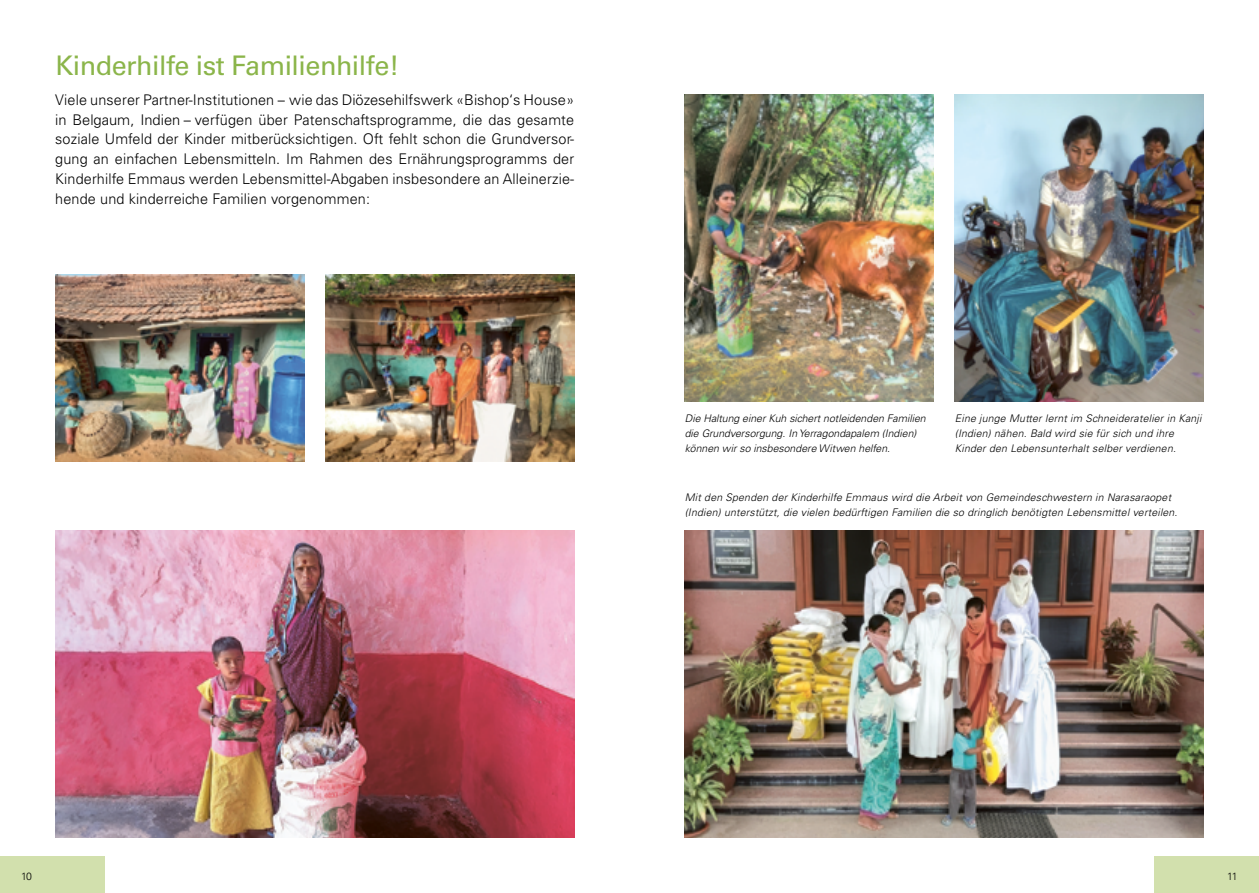
<style>
.page{position:relative;width:1259px;height:893px;background:#fff}
.page>*{position:absolute;margin:0;border:0;box-sizing:border-box;transform-origin:0 0}
.t1{font:27px "Univers LT Std";letter-spacing:-.02em;color:#8bb54a}
.t2{font:300 14.7px/19.8px "Univers LT Std";letter-spacing:.01em;color:#000;text-align:justify}
.t3{font:italic 300 10.5px/15px "Univers LT Std";letter-spacing:.02em;color:#000}
.t4{font:italic 300 10.5px/15px "Univers LT Std";color:#000}
.t5{font:300 10.5px "Univers LT Std";color:#000}
</style>
<div class="page">
<div style="left:1154px;top:856px;width:105px;height:37px;background:#d2e0ad"></div>
<div style="left:0;top:856px;width:104px;height:37px;background:#d2e0ad"></div>
<img style="left:55px;top:531px;width:519px;height:307px">
<img style="left:55px;top:275px;width:249px;height:186px">
<img style="left:325px;top:275px;width:249px;height:186px">
<img style="left:685px;top:95px;width:248px;height:307px">
<img style="left:955px;top:95px;width:248px;height:307px">
<img style="left:685px;top:531px;width:518px;height:307px">
<h1 class="t1" style="left:55px;top:49px;width:345px">Kinderhilfe ist Familienhilfe!</h1>
<p class="t2" style="left:55px;top:90px;width:520px">Viele unserer Partner-Institutionen – wie das Diözesehilfswerk «Bishop‘s House» in Belgaum, Indien – verfügen über Patenschaftsprogramme, die das gesamte soziale Umfeld der Kinder mitberücksichtigen. Oft fehlt schon die Grundversor&shy;gung an einfachen Lebensmitteln. Im Rahmen des Ernährungsprogramms der Kinderhilfe Emmaus werden Lebensmittel-Abgaben insbesondere an Alleinerzie&shy;hende und kinderreiche Familien vorgenommen:</p>
<p class="t4" style="left:685px;top:411px;width:242px">Die Haltung einer Kuh sichert notleidenden Familien die Grundversorgung. In Yerragondapalem (Indien) können wir so insbesondere Witwen helfen.</p>
<p class="t3" style="left:955px;top:411px;width:248px">Eine junge Mutter lernt im Schneideratelier in Kanji (Indien) nähen. Bald wird sie für sich und ihre<br>Kinder den Lebensunterhalt selber verdienen.</p>
<p class="t3" style="left:685px;top:490px;width:494px">Mit den Spenden der Kinderhilfe Emmaus wird die Arbeit von Gemeindeschwestern in Narasaraopet (Indien) unterstützt, die vielen bedürftigen Familien die so dringlich benötigten Lebensmittel verteilen.</p>
<p class="t5" style="left:21px;top:869px;width:12px">10</p>
<p class="t5" style="left:1227px;top:869px;width:12px">11</p>
</div>
